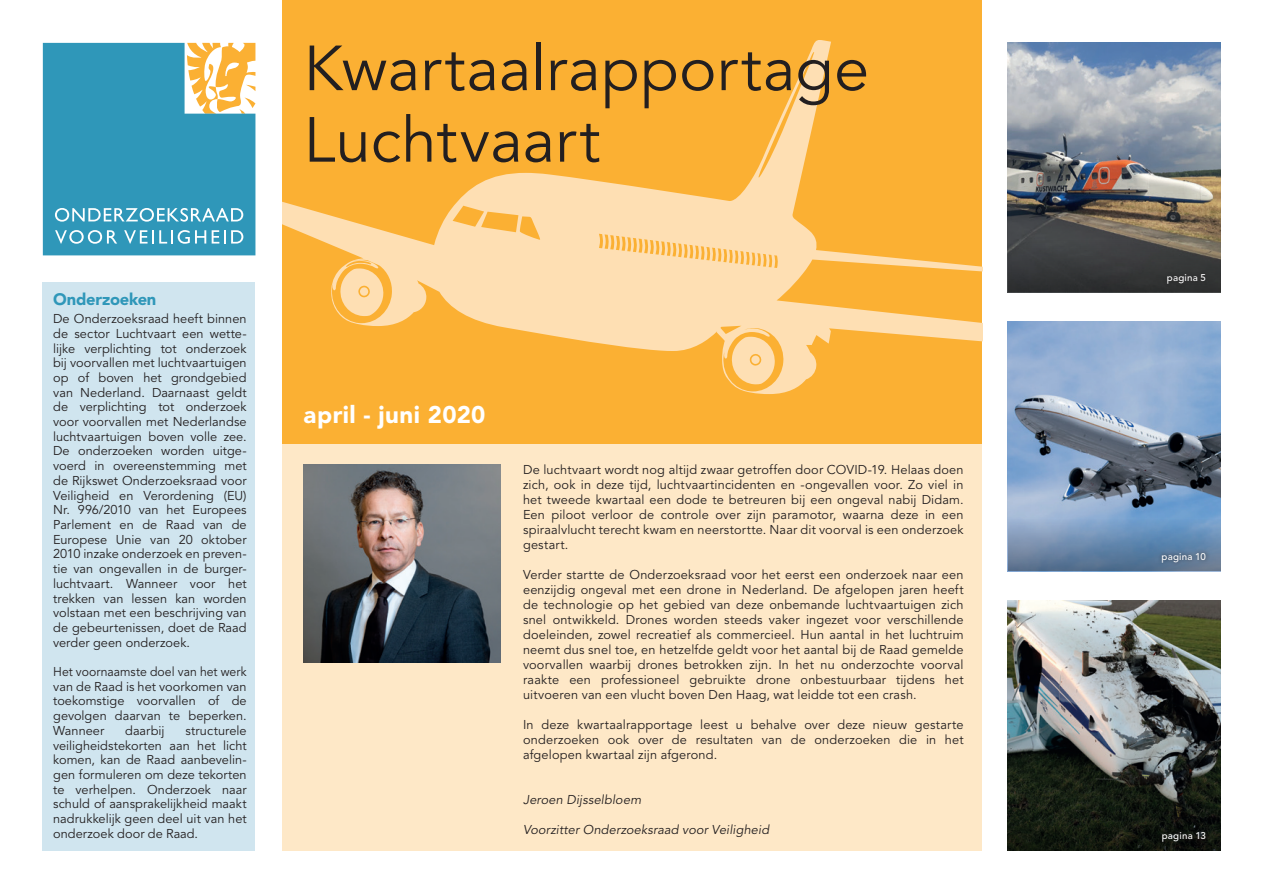
<style>
.page{position:relative;width:1263px;height:893px;background:#fff}
.page>*{position:absolute;margin:0;border:0;box-sizing:border-box;transform-origin:0 0}
.t1{font:63px/71.6px "Avenir LT Std";letter-spacing:.005em;color:#231f20}
.t2{font:900 24px "Avenir LT Std";letter-spacing:.02em;color:#fff}
.t3{font:900 16.5px "Avenir LT Std";letter-spacing:-.01em;color:#2f97b9}
.t4{font:12.75px/14.7px "Avenir LT Std";letter-spacing:.005em;color:#231f20;text-align:justify}
.t5{font:12.75px/14.7px "Avenir LT Std";letter-spacing:.005em;color:#231f20;text-align:justify;scale:.96 1}
.t6{font:italic 12.75px "Avenir LT Std";letter-spacing:.015em;color:#231f20}
.t7{font:500 9.75px "Avenir LT Std";letter-spacing:.025em;color:#fff}
</style>
<div class="page">
<svg style="left:1008px;top:321px;width:212px;height:250px;background:#7e97b6"></svg>
<div style="left:1158px;top:549px;width:53px;height:18px;background:#231f20;opacity:.75"></div>
<div style="left:282px;top:0;width:700px;height:444px;background:#fbb033"></div>
<svg style="left:282px;top:40px;width:700px;height:354px"></svg>
<svg style="left:339px;top:268px;width:45px;height:48px"></svg>
<svg style="left:360px;top:287px;width:9px;height:9px"></svg>
<svg style="left:731px;top:337px;width:45px;height:47px"></svg>
<div style="left:282px;top:444px;width:700px;height:406px;background:#fee8c7"></div>
<svg style="left:43px;top:43px;width:212px;height:212px;background:#4da1b7"></svg>
<img style="left:1008px;top:601px;width:213px;height:249px">
<img style="left:1008px;top:43px;width:212px;height:249px">
<div style="left:1164px;top:270px;width:46px;height:18px;background:#2f3030"></div>
<img style="left:304px;top:465px;width:197px;height:197px">
<div style="left:1158px;top:828px;width:52px;height:18px;background:#231f20;opacity:.75"></div>
<div style="left:43px;top:282px;width:212px;height:568px;background:#d0e5ef"></div>
<p class="t3" style="left:53px;top:290px;width:105px">Onderzoeken</p>
<p class="t4" style="left:53px;top:312px;width:195px">De Onderzoeksraad heeft binnen de sector Luchtvaart een wette&shy;lijke verplichting tot onderzoek bij voorvallen met luchtvaartuigen op of boven het grondgebied van Nederland. Daarnaast geldt de verplichting tot onderzoek voor voorvallen met Nederlandse luchtvaartuigen boven volle zee.<br>De onderzoeken worden uitge&shy;voerd in overeenstemming met de Rijkswet Onderzoeksraad voor Veiligheid en Verordening (EU)<br>Nr. 996/2010 van het Europees Parlement en de Raad van de Europese Unie van 20 oktober 2010 inzake onderzoek en preven&shy;tie van ongevallen in de burger&shy;luchtvaart. Wanneer voor het trekken van lessen kan worden volstaan met een beschrijving van de gebeurtenissen, doet de Raad verder geen onderzoek.</p>
<p class="t5" style="left:53px;top:665px;width:203px">Het voornaamste doel van het werk van de Raad is het voorkomen van toekomstige voorvallen of de gevolgen daarvan te beperken.<br>Wanneer</p>
<p class="t4" style="left:53px;top:723px;width:195px;text-indent:132px">structurele veiligheidstekorten aan het licht komen, kan de Raad aanbevelin&shy;gen formuleren om deze tekorten te verhelpen. Onderzoek naar schuld of aansprakelijkheid maakt nadrukkelijk geen deel uit van het onderzoek door de Raad.</p>
<p class="t4" style="left:125px;top:723px;width:41px">daarbij</p>
<h1 class="t1" style="left:304px;top:34px;width:567px">Kwartaalrapportage<br>Luchtvaart</h1>
<h2 class="t2" style="left:304px;top:400px;width:183px">april - juni 2020</h2>
<p class="t7" style="left:1167px;top:272px;width:41px">pagina 5</p>
<p class="t4" style="left:523px;top:462px;width:442px">De luchtvaart wordt nog altijd zwaar getroffen door COVID-19. Helaas doen zich, ook in deze tijd, luchtvaartincidenten en -ongevallen voor. Zo viel in het tweede kwartaal een dode te betreuren bij een ongeval nabij Didam.<br>Een piloot verloor de controle over zijn paramotor, waarna deze in een spiraalvlucht terecht kwam en neerstortte. Naar dit voorval is een onderzoek gestart.</p>
<p class="t4" style="left:523px;top:567px;width:442px">Verder startte de Onderzoeksraad voor het eerst een onderzoek naar een eenzijdig ongeval met een drone in Nederland. De afgelopen jaren heeft de technologie op het gebied van deze onbemande luchtvaartuigen zich snel ontwikkeld. Drones worden steeds vaker ingezet voor verschillende doeleinden, zowel recreatief als commercieel. Hun aantal in het luchtruim neemt dus snel toe, en hetzelfde geldt voor het aantal bij de Raad gemelde voorvallen waarbij drones betrokken zijn. In het nu onderzochte voorval raakte een professioneel gebruikte drone onbestuurbaar tijdens het uitvoeren van een vlucht boven Den Haag, wat leidde tot een crash.</p>
<p class="t4" style="left:523px;top:717px;width:442px">In deze kwartaalrapportage leest u behalve over deze nieuw gestarte onderzoeken ook over de resultaten van de onderzoeken die in het afgelopen kwartaal zijn afgerond.</p>
<p class="t6" style="left:523px;top:792px;width:120px">Jeroen Dijsselbloem</p>
<p class="t6" style="left:523px;top:822px;width:248px">Voorzitter Onderzoeksraad voor Veiligheid</p>
<p class="t7" style="left:1162px;top:830px;width:46px">pagina 13</p>
<p class="t7" style="left:1161px;top:551px;width:46px">pagina 10</p>
</div>
